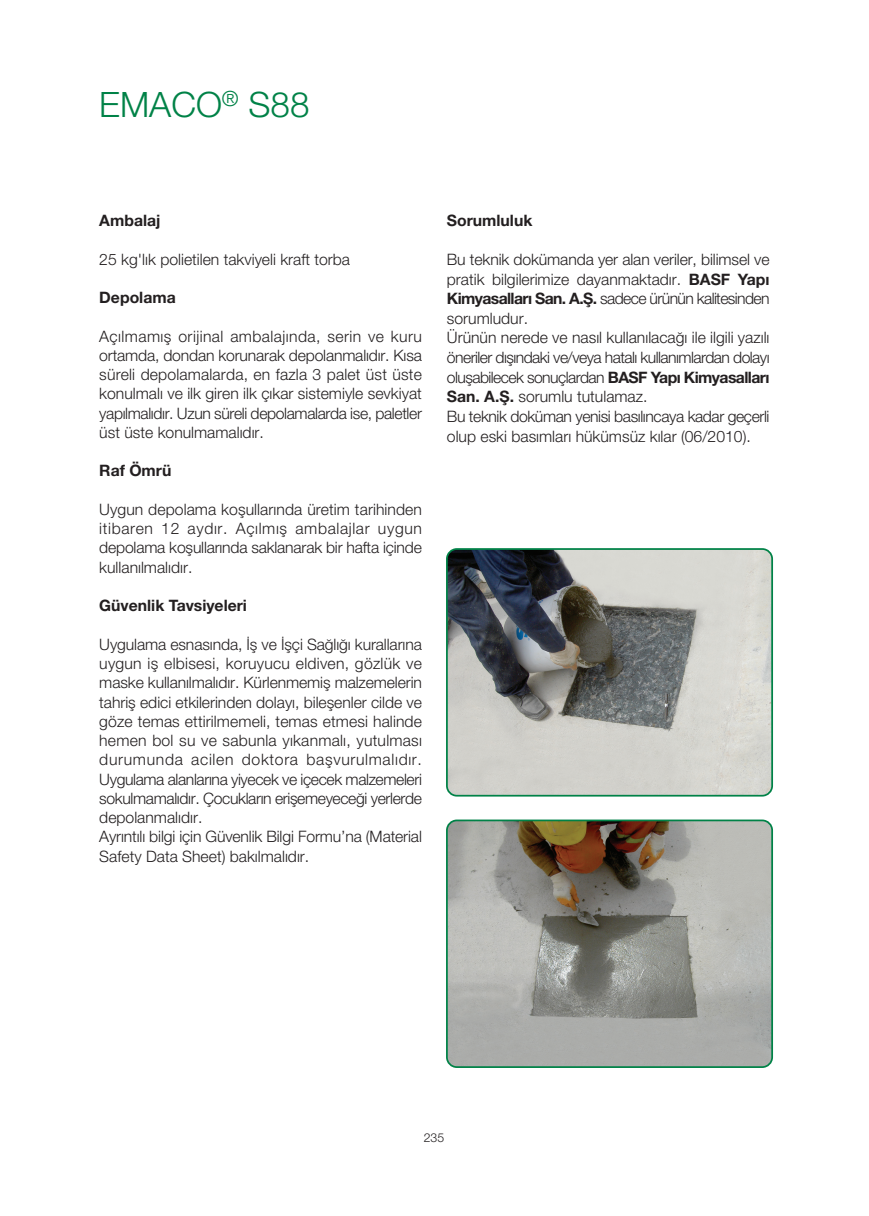
<style>
.page{position:relative;width:869px;height:1216px;background:#fff}
.page>*{position:absolute;margin:0;border:0;box-sizing:border-box;transform-origin:0 0}
.t1{font:300 35px "Helvetica Neue";color:#008247}
.t2{font:300 15.75px/19.2px "Helvetica Neue";letter-spacing:-.005em;color:#231f20;text-align:justify}
.t3{font:700 15.75px "Helvetica Neue";color:#231f20}
.t4{font:300 12.25px "Helvetica Neue";color:#231f20}
.s1{font-weight:700}
</style>
<div class="page">
<img style="left:447px;top:549px;width:324px;height:246px;border-radius:10px">
<div style="left:446px;top:548px;width:326px;height:248px;border:2px solid #008247;border-radius:10px"></div>
<img style="left:446px;top:820px;width:325px;height:247px;border-radius:10px">
<div style="left:446px;top:819px;width:326px;height:248px;border:2px solid #008247;border-radius:10px"></div>
<h1 class="t1" style="left:99px;top:92px;width:212px">EMACO<sup>®</sup> S88</h1>
<p class="t3" style="left:99px;top:215px;width:63px">Ambalaj</p>
<p class="t2" style="left:99px;top:251px;width:252px">25 kg'l›k polietilen takviyeli kraft torba</p>
<p class="t3" style="left:99px;top:292px;width:78px">Depolama</p>
<p class="t2" style="left:99px;top:328px;width:324px">Aç›lmam›fl orijinal ambalaj›nda, serin ve kuru ortamda, dondan korunarak depolanmal›d›r. K›sa süreli depolamalarda, en fazla 3 palet üst üste konulmal› ve ilk giren ilk ç›kar sistemiyle sevkiyat yap›lmal›d›r. Uzun süreli depolamalarda ise, paletler üst üste konulmamal›d›r.</p>
<p class="t3" style="left:99px;top:465px;width:74px">Raf Ömrü</p>
<p class="t2" style="left:99px;top:501px;width:324px">Uygun depolama koflullar›nda üretim tarihinden itibaren 12 ayd›r. Aç›lm›fl ambalajlar uygun depolama koflullar›nda saklanarak bir hafta içinde kullan›lmal›d›r.</p>
<p class="t3" style="left:99px;top:600px;width:149px">Güvenlik Tavsiyeleri</p>
<p class="t2" style="left:99px;top:636px;width:324px;text-align:left">Uygulama esnas›nda, ‹fl ve ‹flçi Sa¤l›¤› kurallar›na uygun ifl elbisesi, koruyucu eldiven, gözlük ve maske kullan›lmal›d›r. Kürlenmemifl malzemelerin tahrifl edici etkilerinden dolay›, bileflenler cilde ve göze temas ettirilmemeli, temas etmesi halinde hemen bol su ve sabunla y›kanmal›, yutulmas› durumunda acilen doktora baflvurulmal›d›r.<br>Uygulama alanlar›na yiyecek ve içecek malzemeleri sokulmamal›d›r. Çocuklar›n eriflemeyece¤i yerlerde depolanmal›d›r.<br>Ayr›nt›l› bilgi için Güvenlik Bilgi Formu’na (Material Safety Data Sheet) bak›lmal›d›r.</p>
<p class="t3" style="left:446px;top:215px;width:87px">Sorumluluk</p>
<p class="t2" style="left:446px;top:251px;width:324px;text-align:left">Bu teknik dokümanda yer alan veriler, bilimsel ve pratik bilgilerimize dayanmaktad›r. <span class="s1">BASF Yap› Kimyasallar› San. A.fi.</span> sadece ürünün kalitesinden sorumludur.<br>Ürünün nerede ve nas›l kullan›laca¤› ile ilgili yaz›l› öneriler d›fl›ndaki ve/veya hatal› kullan›mlardan dolay› oluflabilecek sonuçlardan <span class="s1">BASF Yap› Kimyasallar› San. A.fi.</span> sorumlu tutulamaz.<br>Bu teknik doküman yenisi bas›l›ncaya kadar geçerli olup eski bas›mlar› hükümsüz k›lar (06/2010).</p>
<p class="t4" style="left:423px;top:1133px;width:22px">235</p>
</div>
